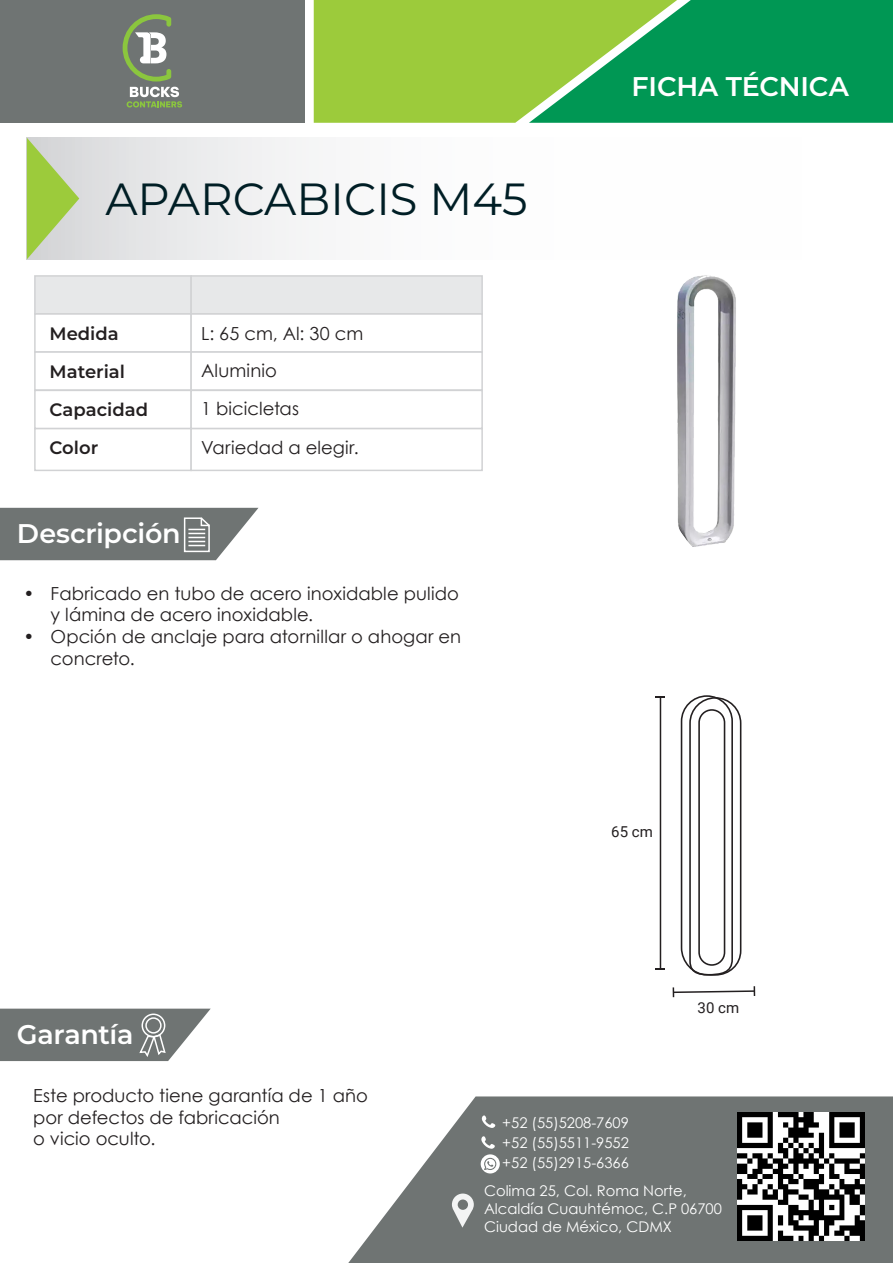
<style>
.page{position:relative;width:893px;height:1263px;background:#fff}
.page>*{position:absolute;margin:0;border:0;box-sizing:border-box;transform-origin:0 0}
.t1{font:100 45px "Montserrat";color:#001e25}
.t2{font:600 27px "Montserrat";letter-spacing:-.01em;color:#fff}
.t3{font:18px/21.6px "Century Gothic";letter-spacing:.005em;color:#231f20}
.t4{font:600 18px "Montserrat";color:#231f20}
.t5{font:15px "Roboto";color:#231f20}
.t6{font:14.7px/20.1px "Century Gothic";color:#fff;text-align:justify}
</style>
<div class="page">
<div style="left:0;top:0;width:305px;height:123px;background:#6f7473"></div>
<svg style="left:123px;top:14px;width:59px;height:93px"></svg>
<svg style="left:314px;top:0;width:579px;height:123px;background:#52b24b"></svg>
<svg style="left:348px;top:1096px;width:545px;height:167px;background:#848887"></svg>
<div style="left:27px;top:138px;width:866px;height:121px;background:linear-gradient(to right,#e7e7e9,#fff)"></div>
<svg style="left:27px;top:138px;width:52px;height:121px;background:#b9d189"></svg>
<svg style="left:0;top:508px;width:258px;height:52px;background:#7c8180"></svg>
<svg style="left:0;top:1009px;width:211px;height:52px;background:#808484"></svg>
<div style="left:142px;top:1013px;width:23px;height:24px;border:2px solid #fff;border-radius:50%"></div>
<div style="left:145px;top:1017px;width:17px;height:16px;border:2px solid #fff;border-radius:50%"></div>
<svg style="left:481px;top:1136px;width:19px;height:37px"></svg>
<svg style="left:482px;top:1115px;width:13px;height:13px"></svg>
<svg style="left:452px;top:1193px;width:22px;height:34px"></svg>
<img style="left:677px;top:275px;width:59px;height:272px">
<div style="left:34px;top:275px;width:158px;height:40px;background:#e7e8e9;border:2px solid #d1d2d4"></div>
<div style="left:190px;top:275px;width:293px;height:40px;background:#e7e8e9;border:2px solid #d1d2d4"></div>
<div style="left:34px;top:313px;width:158px;height:40px;background:#fff;border:2px solid #d1d2d4"></div>
<div style="left:190px;top:313px;width:293px;height:40px;background:#fff;border:2px solid #d1d2d4"></div>
<div style="left:34px;top:351px;width:158px;height:40px;background:#fff;border:2px solid #d1d2d4"></div>
<div style="left:190px;top:351px;width:293px;height:40px;background:#fff;border:2px solid #d1d2d4"></div>
<div style="left:34px;top:428px;width:158px;height:43px;background:#fff;border:2px solid #d1d2d4"></div>
<div style="left:190px;top:428px;width:293px;height:43px;background:#fff;border:2px solid #d1d2d4"></div>
<div style="left:34px;top:390px;width:158px;height:39px;background:#fff;border:2px solid #d1d2d4"></div>
<div style="left:190px;top:390px;width:293px;height:39px;background:#fff;border:2px solid #d1d2d4"></div>
<svg style="left:672px;top:986px;width:84px;height:11px"></svg>
<hr style="left:660px;top:697px;width:1px;height:271px;background:#231f20">
<svg style="left:680px;top:695px;width:62px;height:281px"></svg>
<div style="left:698px;top:709px;width:27px;height:257px;border:2px solid #231f20;border-radius:13px"></div>
<img style="left:737px;top:1113px;width:128px;height:127px">
<h1 class="t1" style="left:105px;top:169px;width:424px">APARCABICIS M45</h1>
<p class="t4" style="left:50px;top:320px;width:71px">Medida</p>
<p class="t4" style="left:50px;top:359px;width:77px">Material</p>
<p class="t3" style="left:201px;top:314px;width:164px;line-height:37.2px">L: 65 cm, Al: 30 cm<br>Aluminio</p>
<p class="t4" style="left:50px;top:397px;width:100px">Capacidad</p>
<p class="t3" style="left:201px;top:389px;width:159px;line-height:38.4px">1 bicicletas<br>Variedad a elegir.</p>
<p class="t4" style="left:50px;top:435px;width:50px">Color</p>
<h2 class="t2" style="left:17px;top:514px;width:165px">Descripción</h2>
<p class="t3" style="left:51px;top:582px;width:410px;text-indent:-27px">• Fabricado en tubo de acero inoxidable pulido y lámina de acero inoxidable.</p>
<p class="t3" style="left:51px;top:625px;width:412px;text-indent:-27px">• Opción de anclaje para atornillar o ahogar en concreto.</p>
<h2 class="t2" style="left:17px;top:1015px;width:118px">Garantía</h2>
<h2 class="t2" style="left:632px;top:68px;width:219px">FICHA TÉCNICA</h2>
<p class="t5" style="left:611px;top:821px;width:43px">65 cm</p>
<p class="t5" style="left:698px;top:997px;width:43px">30 cm</p>
<p class="t3" style="left:33px;top:1084px;width:336px">Este producto tiene garantía de 1 año por defectos de fabricación<br>o vicio oculto.</p>
<p class="t6" style="left:502px;top:1112px;width:128px">+52 (55)5208-7609 +52 (55)5511-9552 +52 (55)2915-6366</p>
<p class="t6" style="left:484px;top:1182px;width:239px;line-height:17.7px;text-align:left">Colima 25, Col. Roma Norte,<br>Alcaldía Cuauhtémoc, C.P 06700<br>Ciudad de México, CDMX</p>
</div>
